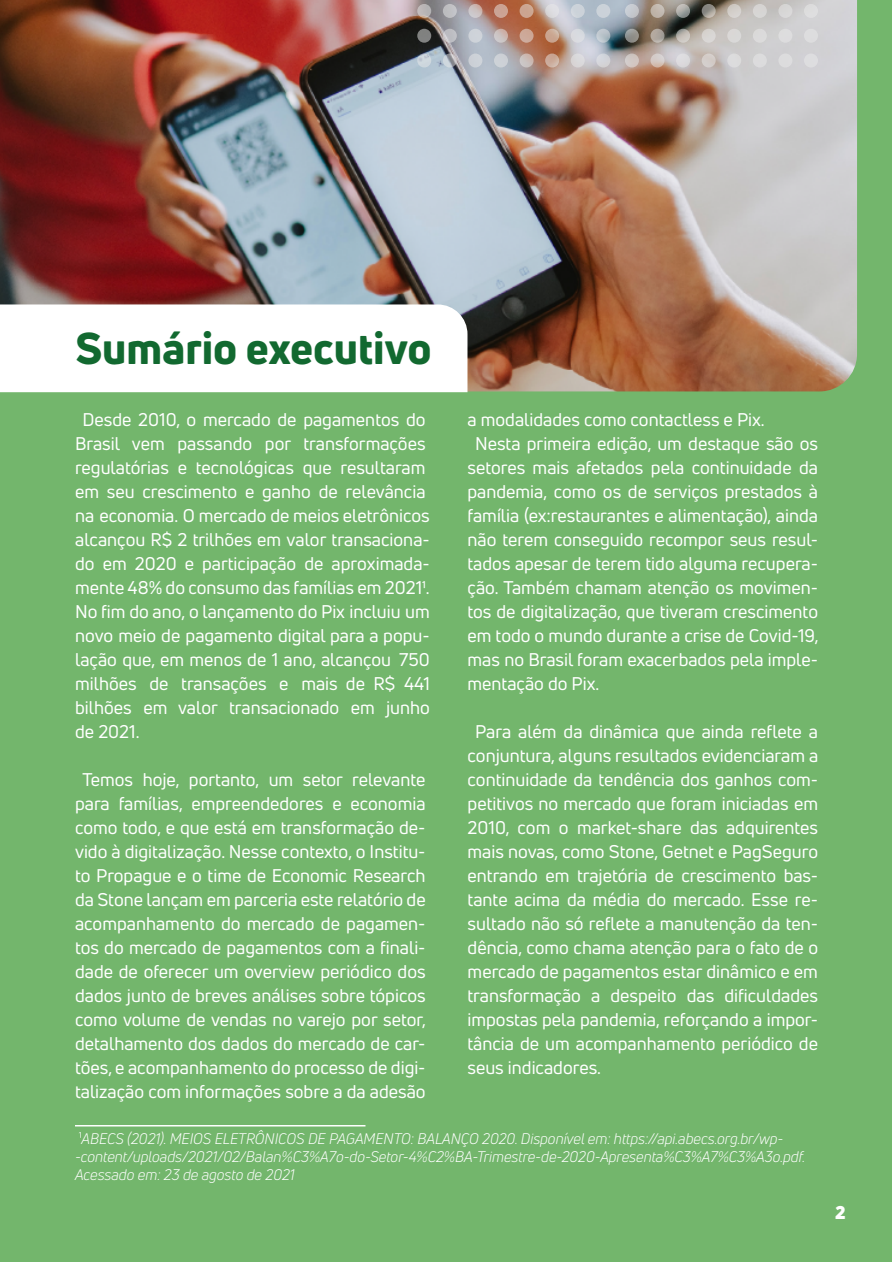
<style>
.page{position:relative;width:893px;height:1263px;background:#fff}
.page>*{position:absolute;margin:0;border:0;box-sizing:border-box;transform-origin:0 0}
.t1{font:800 43.5px "Uni Neue";color:#126930}
.t2{font:18px/24px "Uni Neue";color:#fff;text-align:center}
.t3{font:900 18px "Uni Neue";color:#fff}
.t4{font:italic 15px/18px "Uni Neue";color:#fff}
</style>
<div class="page">
<div style="left:1px;top:1px;width:891px;height:1261px;background:#73b66c"></div>
<img style="left:0;top:0;width:857px;height:391px">
<div style="left:0;top:304px;width:467px;height:88px;background:#fff"></div>
<hr style="left:75px;top:1125px;width:290px;height:1px;background:#fff">
<div style="left:596px;top:54px;width:14px;height:14px;background:#d3d4d9;border-radius:50%"></div>
<svg style="left:596px;top:29px;width:14px;height:14px"></svg>
<div style="left:596px;top:4px;width:14px;height:14px;background:#cbd2d9;border-radius:50%"></div>
<div style="left:571px;top:54px;width:14px;height:14px;background:#d9d8d9;border-radius:50%"></div>
<div style="left:571px;top:29px;width:14px;height:14px;background:#d9dae0;border-radius:50%"></div>
<div style="left:571px;top:4px;width:14px;height:14px;background:#ccd2d9;border-radius:50%"></div>
<svg style="left:545px;top:54px;width:14px;height:14px"></svg>
<svg style="left:545px;top:29px;width:14px;height:14px"></svg>
<svg style="left:545px;top:4px;width:14px;height:14px"></svg>
<svg style="left:520px;top:54px;width:14px;height:14px"></svg>
<div style="left:520px;top:29px;width:14px;height:14px;background:#cda898;border-radius:50%"></div>
<div style="left:520px;top:4px;width:14px;height:14px;background:#cca590;border-radius:50%"></div>
<div style="left:494px;top:54px;width:14px;height:14px;background:#cdd1d7;border-radius:50%"></div>
<svg style="left:494px;top:29px;width:14px;height:14px"></svg>
<div style="left:494px;top:4px;width:14px;height:14px;background:#cba394;border-radius:50%"></div>
<div style="left:468px;top:54px;width:14px;height:14px;background:#ccd1d7;border-radius:50%"></div>
<div style="left:468px;top:29px;width:14px;height:14px;background:#ced3d9;border-radius:50%"></div>
<svg style="left:468px;top:4px;width:14px;height:14px"></svg>
<svg style="left:443px;top:54px;width:14px;height:14px"></svg>
<svg style="left:443px;top:29px;width:14px;height:14px"></svg>
<div style="left:443px;top:4px;width:14px;height:14px;background:#bfc0c2;border-radius:50%"></div>
<svg style="left:417px;top:54px;width:14px;height:14px"></svg>
<div style="left:417px;top:29px;width:14px;height:14px;background:#818180;border-radius:50%"></div>
<svg style="left:417px;top:4px;width:14px;height:14px"></svg>
<div style="left:804px;top:54px;width:14px;height:14px;background:#dddddf;border-radius:50%"></div>
<div style="left:804px;top:29px;width:14px;height:14px;background:#ddddde;border-radius:50%"></div>
<div style="left:804px;top:4px;width:14px;height:14px;background:#ddddde;border-radius:50%"></div>
<div style="left:778px;top:54px;width:14px;height:14px;background:#dcdcdd;border-radius:50%"></div>
<div style="left:778px;top:29px;width:14px;height:14px;background:#dddcde;border-radius:50%"></div>
<div style="left:778px;top:4px;width:14px;height:14px;background:#d7d6d6;border-radius:50%"></div>
<div style="left:753px;top:54px;width:14px;height:14px;background:#dcdbdd;border-radius:50%"></div>
<div style="left:753px;top:29px;width:14px;height:14px;background:#dbdadb;border-radius:50%"></div>
<div style="left:753px;top:4px;width:14px;height:14px;background:#d7d5d3;border-radius:50%"></div>
<div style="left:727px;top:54px;width:14px;height:14px;background:#dcdbdd;border-radius:50%"></div>
<div style="left:727px;top:29px;width:14px;height:14px;background:#d9d8d6;border-radius:50%"></div>
<div style="left:727px;top:4px;width:14px;height:14px;background:#d3cfca;border-radius:50%"></div>
<div style="left:702px;top:54px;width:14px;height:14px;background:#d3ccc9;border-radius:50%"></div>
<div style="left:702px;top:29px;width:14px;height:14px;background:#d8d5d3;border-radius:50%"></div>
<svg style="left:702px;top:4px;width:14px;height:14px"></svg>
<div style="left:676px;top:54px;width:14px;height:14px;background:#dcdadd;border-radius:50%"></div>
<svg style="left:676px;top:29px;width:14px;height:14px"></svg>
<svg style="left:676px;top:4px;width:14px;height:14px"></svg>
<svg style="left:650px;top:54px;width:14px;height:14px"></svg>
<svg style="left:650px;top:29px;width:14px;height:14px"></svg>
<svg style="left:650px;top:4px;width:14px;height:14px"></svg>
<div style="left:625px;top:54px;width:14px;height:14px;background:#d1c6c3;border-radius:50%"></div>
<svg style="left:625px;top:29px;width:14px;height:14px"></svg>
<div style="left:625px;top:4px;width:14px;height:14px;background:#c6c9cf;border-radius:50%"></div>
<h1 class="t1" style="left:75px;top:319px;width:358px">Sumário executivo</h1>
<p class="t2" style="left:75px;top:407px;width:352px">Desde 2010, o mercado de pagamentos do Brasil vem passando por transformações regulatórias e tecnológicas que resultaram em seu crescimento e ganho de relevância</p>
<p class="t2" style="left:75px;top:503px;width:356px;text-align:justify">na economia. O mercado de meios eletrônicos alcançou R$ 2 trilhões em valor transaciona&shy;do em 2020 e participação de aproximada&shy;mente 48% do consumo das famílias em 20211.<br>No fim do ano, o lançamento do Pix incluiu um novo meio de pagamento digital para a popu&shy;lação que, em menos de 1 ano, alcançou 750 milhões de transações e mais de R$ 441 bilhões em valor transacionado em junho de 2021.</p>
<p class="t2" style="left:75px;top:767px;width:352px">Temos hoje, portanto, um setor relevante para famílias, empreendedores e economia como todo, e que está em transformação de&shy;vido à digitalização. Nesse contexto, o Institu&shy;to Propague e o time de Economic Research da Stone lançam em parceria este relatório de acompanhamento do mercado de pagamen&shy;tos do mercado de pagamentos com a finali&shy;dade de oferecer um overview periódico dos dados junto de breves análises sobre tópicos como volume de vendas no varejo por setor, detalhamento dos dados do mercado de car&shy;tões, e acompanhamento do processo de digi&shy;talização com informações sobre a da adesão</p>
<p class="t2" style="left:468px;top:407px;width:299px">a modalidades como contactless e Pix.</p>
<p class="t2" style="left:475px;top:431px;width:344px">Nesta primeira edição, um destaque são os</p>
<p class="t2" style="left:468px;top:455px;width:352px">setores mais afetados pela continuidade da</p>
<p class="t2" style="left:467px;top:479px;width:352px">pandemia, como os de serviços prestados à</p>
<p class="t2" style="left:467px;top:503px;width:352px">família (ex:restaurantes e alimentação), ainda</p>
<p class="t2" style="left:467px;top:527px;width:352px">não terem conseguido recompor seus resul-</p>
<p class="t2" style="left:467px;top:551px;width:352px">tados apesar de terem tido alguma recupera-</p>
<p class="t2" style="left:467px;top:575px;width:352px">ção. Também chamam atenção os movimen-</p>
<p class="t2" style="left:467px;top:599px;width:352px">tos de digitalização, que tiveram crescimento</p>
<p class="t2" style="left:468px;top:623px;width:353px">em todo o mundo durante a crise de Covid-19,</p>
<p class="t2" style="left:468px;top:647px;width:352px">mas no Brasil foram exacerbados pela imple-</p>
<p class="t2" style="left:468px;top:671px;width:133px">mentação do Pix.</p>
<p class="t2" style="left:467px;top:719px;width:352px;text-align:justify;text-indent:8px">Para além da dinâmica que ainda reflete a conjuntura, alguns resultados evidenciaram a continuidade da tendência dos ganhos com&shy;petitivos no mercado que foram iniciadas em 2010, com o market-share das adquirentes mais novas, como Stone, Getnet e PagSeguro entrando em trajetória de crescimento bas&shy;tante acima da média do mercado. Esse re&shy;sultado não só reflete a manutenção da ten&shy;dência, como chama atenção para o fato de o mercado de pagamentos estar dinâmico e em transformação a despeito das dificuldades impostas pela pandemia, reforçando a impor&shy;tância de um acompanhamento periódico de seus indicadores.</p>
<p class="t4" style="left:75px;top:1129px;width:732px;text-indent:6px">ABECS (2021). MEIOS ELETRÔNICOS DE PAGAMENTO: BALANÇO 2020. Disponível em: https://api.abecs.org.br/wp--content/uploads/2021/02/Balan%C3%A7o-do-Setor-4%C2%BA-Trimestre-de-2020-Apresenta%C3%A7%C3%A3o.pdf.<br>Acessado em: 23 de agosto de 2021</p>
<p class="t3" style="left:835px;top:1199px;width:12px">2</p>
</div>
